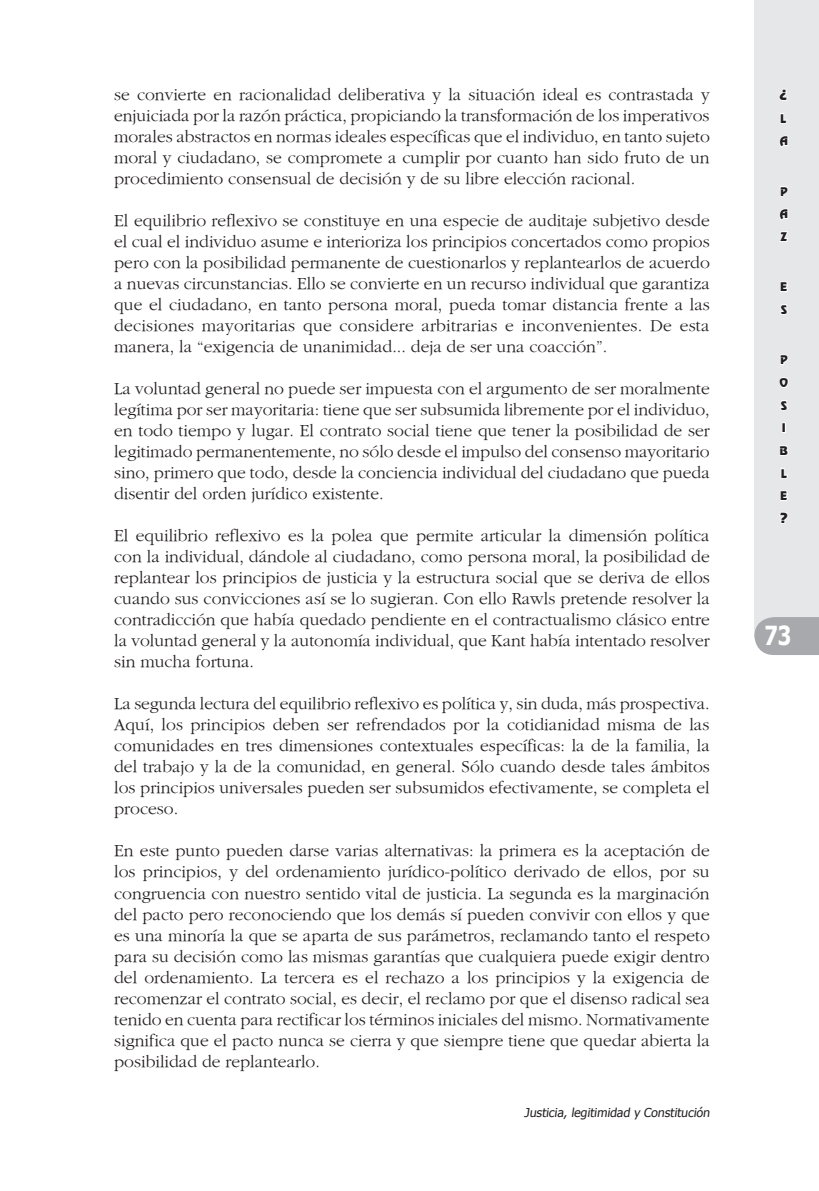
<style>
.page{position:relative;width:819px;height:1191px;background:#fff}
.page>*{position:absolute;margin:0;border:0;box-sizing:border-box;transform-origin:0 0}
.t1{font:700 26.25px "Tahoma";color:#fff;scale:.8 1}
.t2{font:17.5px/21px "Gourmand";color:#231f20;text-align:justify}
.t3{font:14px "Revue BT Regular SC850";color:#231f20}
.t4{font:12.25px "Tahoma";color:#231f20}
.t5{font:11.9px/22.6px "Revue BT Regular SC850";color:#231f20}
</style>
<div class="page">
<div style="left:754px;top:0;width:65px;height:637px;background:#e6e7e9"></div>
<svg style="left:779px;top:89px;width:9px;height:12px"></svg>
<svg style="left:780px;top:113px;width:7px;height:11px"></svg>
<svg style="left:779px;top:136px;width:10px;height:12px"></svg>
<svg style="left:780px;top:186px;width:8px;height:11px"></svg>
<svg style="left:779px;top:209px;width:10px;height:12px"></svg>
<svg style="left:779px;top:231px;width:9px;height:11px"></svg>
<svg style="left:780px;top:281px;width:8px;height:11px"></svg>
<svg style="left:780px;top:304px;width:8px;height:11px"></svg>
<svg style="left:779px;top:354px;width:9px;height:11px"></svg>
<svg style="left:779px;top:377px;width:10px;height:11px"></svg>
<svg style="left:780px;top:400px;width:8px;height:11px"></svg>
<div style="left:781px;top:422px;width:4px;height:11px;border:2px solid #fff"></div>
<svg style="left:779px;top:445px;width:10px;height:11px"></svg>
<svg style="left:781px;top:468px;width:7px;height:11px"></svg>
<svg style="left:780px;top:491px;width:8px;height:10px"></svg>
<svg style="left:779px;top:512px;width:9px;height:12px"></svg>
<svg style="left:754px;top:617px;width:65px;height:38px;background:#adaeb1"></svg>
<p class="t2" style="left:114px;top:84px;width:597px">se convierte en racionalidad deliberativa y la situación ideal es contrastada y enjuiciada por la razón práctica, propiciando la transformación de los imperativos morales abstractos en normas ideales específicas que el individuo, en tanto sujeto moral y ciudadano, se compromete a cumplir por cuanto han sido fruto de un procedimiento consensual de decisión y de su libre elección racional.</p>
<p class="t2" style="left:114px;top:210px;width:597px">El equilibrio reflexivo se constituye en una especie de auditaje subjetivo desde el cual el individuo asume e interioriza los principios concertados como propios pero con la posibilidad permanente de cuestionarlos y replantearlos de acuerdo a nuevas circunstancias. Ello se convierte en un recurso individual que garantiza que el ciudadano, en tanto persona moral, pueda tomar distancia frente a las decisiones mayoritarias que considere arbitrarias e inconvenientes. De esta manera, la “exigencia de unanimidad... deja de ser una coacción”.</p>
<p class="t2" style="left:114px;top:378px;width:597px">La voluntad general no puede ser impuesta con el argumento de ser moralmente legítima por ser mayoritaria: tiene que ser subsumida libremente por el individuo, en todo tiempo y lugar. El contrato social tiene que tener la posibilidad de ser legitimado permanentemente, no sólo desde el impulso del consenso mayoritario sino, primero que todo, desde la conciencia individual del ciudadano que pueda disentir del orden jurídico existente.</p>
<p class="t2" style="left:114px;top:525px;width:597px">El equilibrio reflexivo es la polea que permite articular la dimensión política con la individual, dándole al ciudadano, como persona moral, la posibilidad de replantear los principios de justicia y la estructura social que se deriva de ellos cuando sus convicciones así se lo sugieran. Con ello Rawls pretende resolver la contradicción que había quedado pendiente en el contractualismo clásico entre la voluntad general y la autonomía individual, que Kant había intentado resolver sin mucha fortuna.</p>
<p class="t2" style="left:114px;top:693px;width:597px">La segunda lectura del equilibrio reflexivo es política y, sin duda, más prospectiva.<br>Aquí, los principios deben ser refrendados por la cotidianidad misma de las comunidades en tres dimensiones contextuales específicas: la de la familia, la del trabajo y la de la comunidad, en general. Sólo cuando desde tales ámbitos los principios universales pueden ser subsumidos efectivamente, se completa el proceso.</p>
<p class="t2" style="left:114px;top:840px;width:597px">En este punto pueden darse varias alternativas: la primera es la aceptación de los principios, y del ordenamiento jurídico-político derivado de ellos, por su congruencia con nuestro sentido vital de justicia. La segunda es la marginación del pacto pero reconociendo que los demás sí pueden convivir con ellos y que es una minoría la que se aparta de sus parámetros, reclamando tanto el respeto para su decisión como las mismas garantías que cualquiera puede exigir dentro del ordenamiento. La tercera es el rechazo a los principios y la exigencia de recomenzar el contrato social, es decir, el reclamo por que el disenso radical sea tenido en cuenta para rectificar los términos iniciales del mismo. Normativamente significa que el pacto nunca se cierra y que siempre tiene que quedar abierta la posibilidad de replantearlo.</p>
<p class="t4" style="left:524px;top:1103px;width:189px">Justicia, legitimidad y Constitución</p>
<p class="t3" style="left:779px;top:86px;width:9px">¿</p>
<p class="t5" style="left:779px;top:107px;width:10px">L<br>A</p>
<p class="t5" style="left:779px;top:180px;width:10px;text-align:justify">P A Z</p>
<p class="t5" style="left:780px;top:276px;width:9px">E<br>S</p>
<p class="t5" style="left:779px;top:348px;width:10px">P<br>O<br>S<br>I<br>B<br>L<br>E</p>
<p class="t3" style="left:780px;top:509px;width:9px">?</p>
<h1 class="t1" style="left:764px;top:617px;width:35px">73</h1>
</div>
